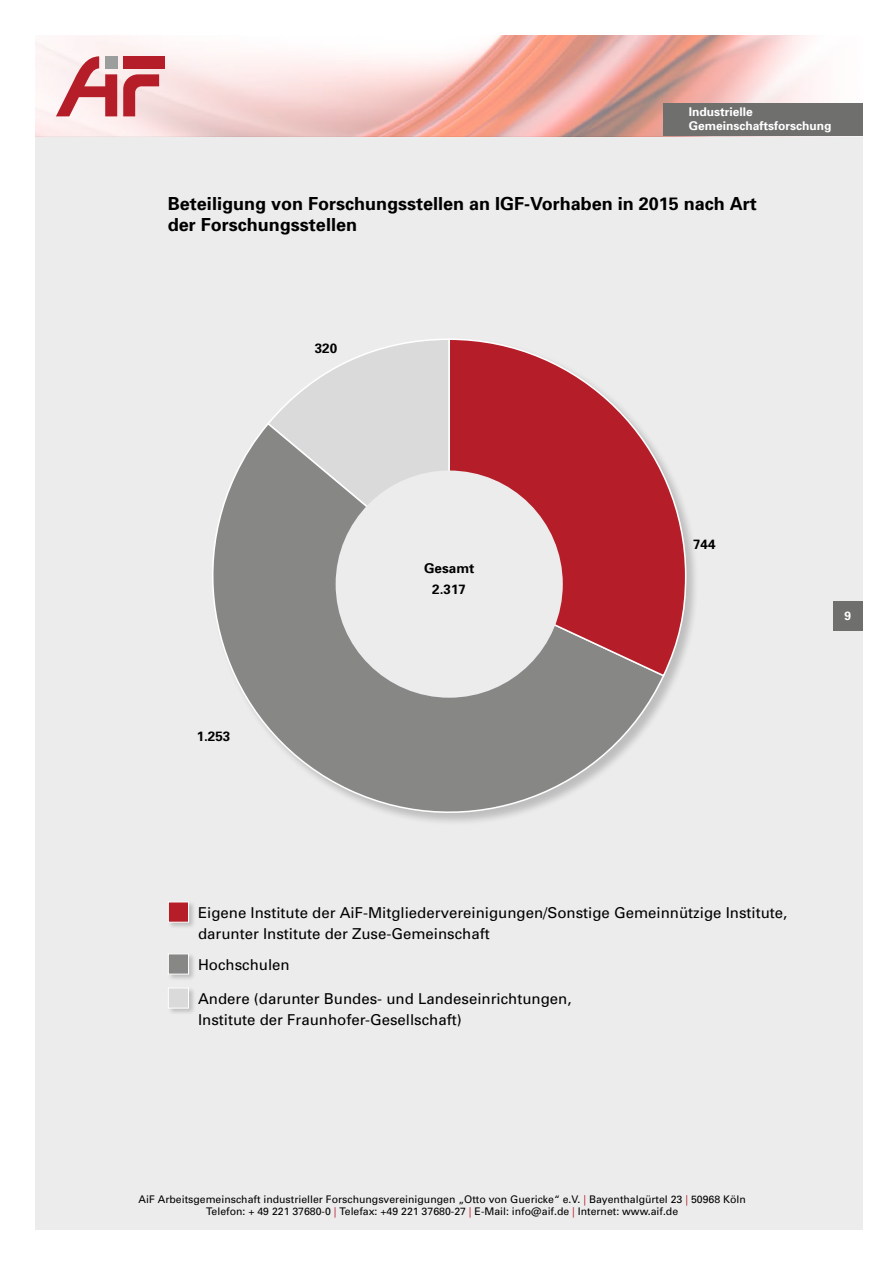
<style>
.page{position:relative;width:893px;height:1263px;background:#fff}
.page>*{position:absolute;margin:0;border:0;box-sizing:border-box;transform-origin:0 0}
.t1{font:700 18px/21px "Univers";color:#000}
.t2{font:15px/21px "Univers";color:#000}
.t3{font:700 13.5px/21px "Univers";color:#000;text-align:center}
.t4{font:700 12px/14.4px "Univers";color:#fff}
.t5{font:10.5px/12.6px "Univers";color:#000;text-align:center}
.s1{color:#b51d28}
</style>
<div class="page">
<div style="left:36px;top:136px;width:827px;height:1094px;background:#ececed"></div>
<img style="left:36px;top:35px;width:777px;height:101px">
<div style="left:123px;top:56px;width:42px;height:12px;background:#b51d28"></div>
<svg style="left:56px;top:56px;width:61px;height:60px"></svg>
<div style="left:105px;top:56px;width:12px;height:12px;background:#9c9d9d"></div>
<svg style="left:123px;top:74px;width:36px;height:42px;background:#d58085"></svg>
<div style="left:833px;top:601px;width:30px;height:29px;background:#6f6f6e"></div>
<div style="left:211px;top:338px;width:488px;height:487px;background:#000;opacity:.2"></div>
<svg style="left:266px;top:338px;width:181px;height:83px"></svg>
<svg style="left:212px;top:421px;width:454px;height:392px"></svg>
<svg style="left:447px;top:338px;width:239px;height:340px"></svg>
<div style="left:336px;top:470px;width:227px;height:228px;background:#ececed;border-radius:50%"></div>
<div style="left:167px;top:901px;width:29px;height:28px;background:#000;opacity:.2"></div>
<div style="left:168px;top:901px;width:21px;height:21px;background:#b51d28;border:1px solid #fff"></div>
<div style="left:167px;top:953px;width:29px;height:28px;background:#000;opacity:.2"></div>
<div style="left:168px;top:953px;width:21px;height:21px;background:#878786;border:1px solid #fff"></div>
<div style="left:167px;top:987px;width:29px;height:28px;background:#000;opacity:.2"></div>
<div style="left:168px;top:987px;width:21px;height:21px;background:#dadada;border:1px solid #fff"></div>
<div style="left:663px;top:103px;width:200px;height:33px;background:#6f6f6e"></div>
<p class="t4" style="left:689px;top:104px;width:144px">Industrielle<br>Gemeinschaftsforschung</p>
<p class="t1" style="left:168px;top:193px;width:590px">Beteiligung von Forschungsstellen an IGF-Vorhaben in 2015 nach Art der Forschungsstellen</p>
<p class="t3" style="left:315px;top:337px;width:24px">320</p>
<p class="t3" style="left:197px;top:726px;width:35px">1.253</p>
<p class="t3" style="left:424px;top:558px;width:52px">Gesamt<br>2.317</p>
<p class="t3" style="left:693px;top:533px;width:24px">744</p>
<p class="t4" style="left:845px;top:608px;width:8px">9</p>
<p class="t2" style="left:198px;top:902px;width:591px">Eigene Institute der AiF-Mitgliedervereinigungen/Sonstige Gemeinnützige Institute, darunter Institute der Zuse-Gemeinschaft</p>
<p class="t2" style="left:198px;top:954px;width:93px">Hochschulen</p>
<p class="t2" style="left:198px;top:988px;width:375px">Andere (darunter Bundes- und Landeseinrichtungen,<br>Institute der Fraunhofer-Gesellschaft)</p>
<p class="t5" style="left:139px;top:1193px;width:609px">AiF Arbeitsgemeinschaft industrieller Forschungsvereinigungen „Otto von Guericke“ e.V. <span class="s1">|</span> Bayenthalgürtel 23 <span class="s1">|</span> 50968 Köln<br>Telefon: + 49 221 37680-0 <span class="s1">|</span> Telefax: +49 221 37680-27 <span class="s1">|</span> E-Mail: info@aif.de <span class="s1">|</span> Internet: www.aif.de</p>
</div>
